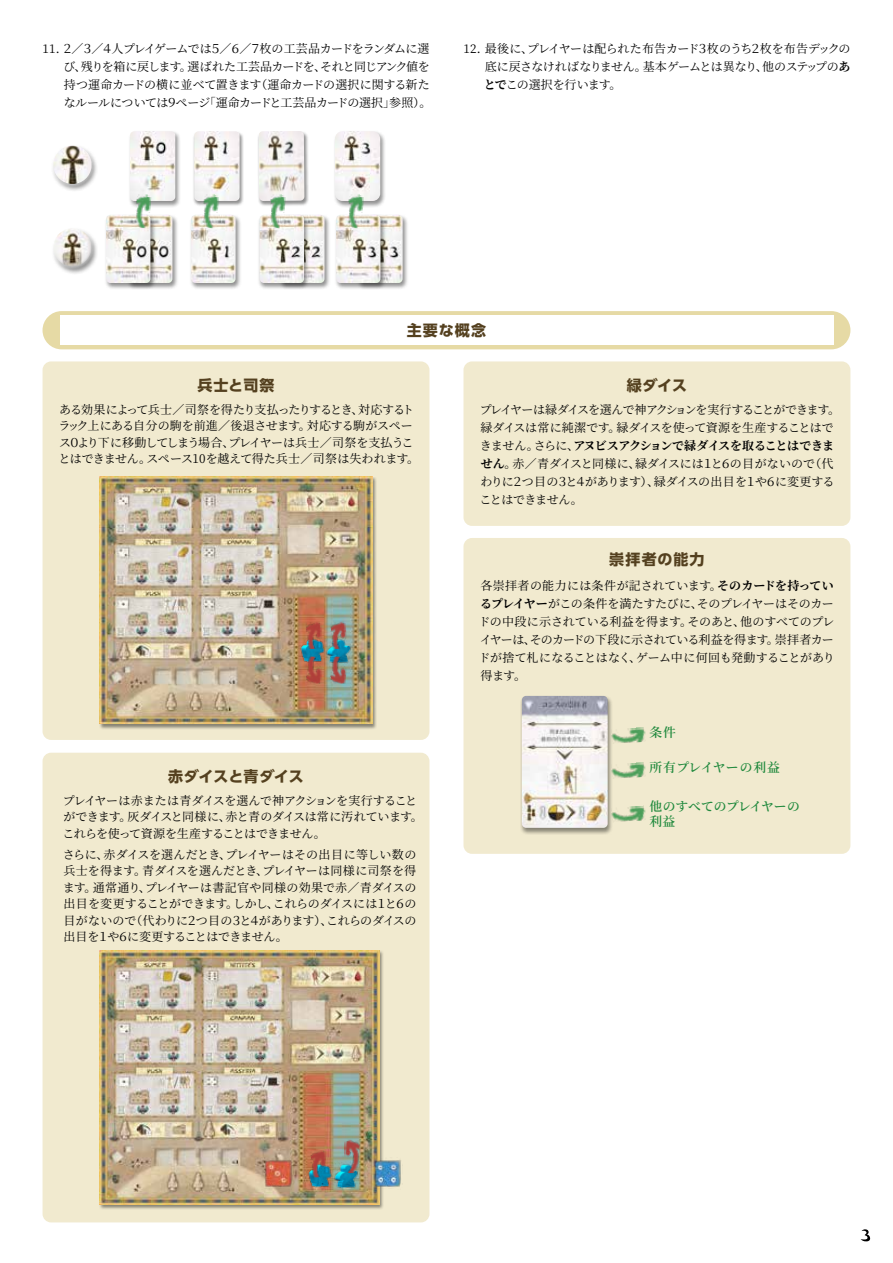
<style>
.page{position:relative;width:893px;height:1263px;background:#fff}
.page>*{position:absolute;margin:0;border:0;box-sizing:border-box;transform-origin:0 0}
.t1{font:700 15px "UD Shin Go Pr 6";letter-spacing:.055em;color:#54401f}
.t2{font:700 15px "UD Shin Go Pr 6";color:#54401f}
.t3{font:600 12.75px/15px "Source Han Serif";letter-spacing:-.005em;color:#228a3e}
.t4{font:600 12.75px "Source Han Serif";letter-spacing:.035em;color:#228a3e}
.t5{font:600 12.75px "Source Han Serif";letter-spacing:.015em;color:#228a3e}
.t6{font:12px/18px "Source Han Serif";letter-spacing:-.045em;color:#000}
.s1{font-weight:700}
</style>
<div class="page">
<div style="left:463px;top:538px;width:387px;height:316px;background:#f1eacf;border-radius:9px"></div>
<div style="left:463px;top:361px;width:387px;height:165px;background:#f1eacf;border-radius:9px"></div>
<div style="left:43px;top:361px;width:386px;height:379px;background:#f1eacf;border-radius:9px"></div>
<div style="left:43px;top:753px;width:386px;height:469px;background:#f1eacf;border-radius:9px"></div>
<div style="left:43px;top:311px;width:807px;height:38px;background:#e6daa5;border-radius:19px"></div>
<svg style="left:861px;top:1229px;width:9px;height:12px"></svg>
<div style="left:128px;top:130px;width:53px;height:78px;background:#000;opacity:.44"></div>
<img style="left:130px;top:131px;width:45px;height:70px">
<div style="left:193px;top:131px;width:51px;height:75px;background:#000;opacity:.44"></div>
<img style="left:194px;top:131px;width:46px;height:70px">
<div style="left:257px;top:131px;width:52px;height:76px;background:#000;opacity:.44"></div>
<img style="left:259px;top:131px;width:45px;height:70px">
<div style="left:333px;top:130px;width:53px;height:78px;background:#000;opacity:.44"></div>
<img style="left:335px;top:131px;width:45px;height:70px">
<div style="left:356px;top:214px;width:52px;height:76px;background:#000;opacity:.44"></div>
<img style="left:386px;top:215px;width:17px;height:68px">
<div style="left:278px;top:214px;width:52px;height:76px;background:#000;opacity:.44"></div>
<img style="left:310px;top:215px;width:15px;height:68px">
<div style="left:126px;top:214px;width:52px;height:76px;background:#000;opacity:.44"></div>
<img style="left:156px;top:215px;width:16px;height:68px">
<div style="left:334px;top:214px;width:52px;height:76px;background:#000;opacity:.44"></div>
<img style="left:336px;top:215px;width:44px;height:68px">
<div style="left:257px;top:214px;width:53px;height:76px;background:#000;opacity:.44"></div>
<img style="left:260px;top:215px;width:44px;height:68px">
<div style="left:189px;top:214px;width:52px;height:76px;background:#000;opacity:.44"></div>
<img style="left:191px;top:215px;width:45px;height:68px">
<div style="left:104px;top:214px;width:52px;height:76px;background:#000;opacity:.44"></div>
<img style="left:106px;top:215px;width:44px;height:68px">
<img style="left:134px;top:194px;width:18px;height:35px">
<img style="left:202px;top:194px;width:17px;height:35px">
<img style="left:268px;top:194px;width:18px;height:35px">
<img style="left:346px;top:194px;width:18px;height:35px">
<div style="left:51px;top:227px;width:47px;height:48px;background:#000;opacity:.44"></div>
<div style="left:51px;top:226px;width:43px;height:43px;background:#fff;opacity:.75"></div>
<img style="left:53px;top:228px;width:38px;height:39px">
<div style="left:51px;top:145px;width:47px;height:47px;background:#000;opacity:.44"></div>
<div style="left:51px;top:143px;width:43px;height:43px;background:#fff;opacity:.75"></div>
<img style="left:54px;top:146px;width:37px;height:38px">
<div style="left:60px;top:315px;width:773px;height:30px;background:#fff"></div>
<div style="left:99px;top:477px;width:278px;height:252px;background:#000;opacity:.44"></div>
<img style="left:100px;top:477px;width:272px;height:247px">
<img style="left:296px;top:638px;width:26px;height:27px">
<img style="left:322px;top:637px;width:33px;height:30px">
<img style="left:306px;top:621px;width:16px;height:28px">
<img style="left:330px;top:621px;width:17px;height:28px">
<img style="left:306px;top:656px;width:16px;height:28px">
<img style="left:330px;top:656px;width:17px;height:28px">
<div style="left:99px;top:950px;width:285px;height:259px;background:#000;opacity:.44"></div>
<img style="left:100px;top:950px;width:280px;height:254px">
<img style="left:262px;top:1158px;width:31px;height:32px">
<img style="left:371px;top:1158px;width:30px;height:32px">
<img style="left:304px;top:1163px;width:26px;height:27px">
<img style="left:330px;top:1162px;width:32px;height:29px">
<img style="left:343px;top:1139px;width:17px;height:34px">
<img style="left:310px;top:1150px;width:17px;height:27px">
<div style="left:520px;top:695px;width:94px;height:140px;background:#000;opacity:.44"></div>
<img style="left:522px;top:696px;width:86px;height:132px">
<img style="left:611px;top:805px;width:35px;height:18px">
<img style="left:611px;top:762px;width:35px;height:17px">
<img style="left:611px;top:727px;width:35px;height:17px">
<p class="t6" style="left:63px;top:40px;width:370px;text-indent:-21px">11. ２／３／４人プレイゲームでは５／６／７枚の工芸品カードをランダムに選び、残りを箱に戻します。選ばれた工芸品カードを、それと同じアンク値を持つ運命カードの横に並べて置きます（運命カードの選択に関する新たなルールについては９ページ「運命カードと工芸品カードの選択」参照）。</p>
<p class="t6" style="left:484px;top:40px;width:368px;text-align:justify;text-indent:-20px">12. 最後に、プレイヤーは配られた布告カード３枚のうち２枚を布告デックの底に戻さなければなりません。基本ゲームとは異なり、他のステップの<span class="s1">あとで</span>この選択を行います。</p>
<p class="t1" style="left:407px;top:318px;width:81px">主要な概念</p>
<p class="t1" style="left:198px;top:373px;width:78px">兵士と司祭</p>
<p class="t6" style="left:59px;top:401px;width:362px;line-height:16.5px">ある効果によって兵士／司祭を得たり支払ったりするとき、対応するトラック上にある自分の駒を前進／後退させます。対応する駒がスペース０より下に移動してしまう場合、プレイヤーは兵士／司祭を支払うことはできません。スペース10を越えて得た兵士／司祭は失われます。</p>
<p class="t2" style="left:168px;top:764px;width:137px">赤ダイスと青ダイス</p>
<p class="t6" style="left:62px;top:792px;width:362px;line-height:16.5px">プレイヤーは赤または青ダイスを選んで神アクションを実行することができます。灰ダイスと同様に、赤と青のダイスは常に汚れています。これらを使って資源を生産することはできません。</p>
<p class="t6" style="left:63px;top:846px;width:355px;line-height:16.5px;text-align:justify">さらに、赤ダイスを選んだとき、プレイヤーはその出目に等しい数の兵士を得ます。青ダイスを選んだとき、プレイヤーは同様に司祭を得ます。通常通り、プレイヤーは書記官や同様の効果で赤／青ダイスの出目を変更することができます。しかし、これらのダイスには１と６の目がないので（代わりに２つ目の３と４があります）、これらのダイスの出目を１や６に変更することはできません。</p>
<p class="t1" style="left:627px;top:373px;width:62px">緑ダイス</p>
<p class="t6" style="left:480px;top:400px;width:362px">プレイヤーは緑ダイスを選んで神アクションを実行することができます。緑ダイスは常に純潔です。緑ダイスを使って資源を生産することはできません。さらに、<span class="s1">アヌビスアクションで緑ダイスを取ることはできません</span>。赤／青ダイスと同様に、緑ダイスには１と６の目がないので（代わりに２つ目の３と４があります）、緑ダイスの出目を１や６に変更することはできません。</p>
<p class="t1" style="left:609px;top:547px;width:97px">崇拝者の能力</p>
<p class="t6" style="left:478px;top:577px;width:358px;text-align:justify">各崇拝者の能力には条件が記されています。<span class="s1">そのカードを持っているプレイヤー</span>がこの条件を満たすたびに、そのプレイヤーはそのカードの中段に示されている利益を得ます。そのあと、他のすべてのプレイヤーは、そのカードの下段に示されている利益を得ます。崇拝者カードが捨て札になることはなく、ゲーム中に何回も発動することがあり得ます。</p>
<p class="t5" style="left:649px;top:725px;width:28px">条件</p>
<p class="t4" style="left:649px;top:760px;width:132px">所有プレイヤーの利益</p>
<p class="t3" style="left:649px;top:799px;width:152px">他のすべてのプレイヤーの利益</p>
</div>
